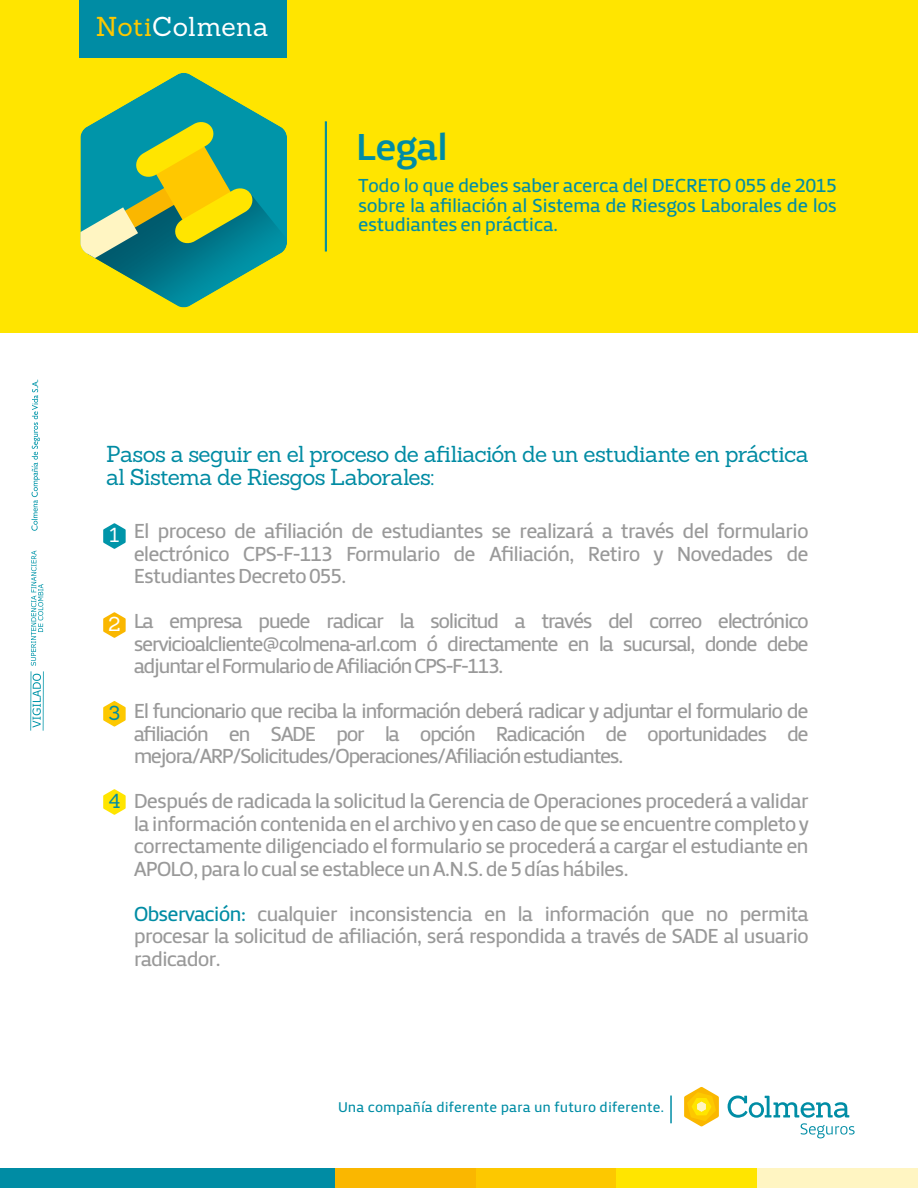
<style>
.page{position:relative;width:918px;height:1188px;background:#fff}
.page>*{position:absolute;margin:0;border:0;box-sizing:border-box;transform-origin:0 0}
.t1{font:38.85px "Priva Three Pro";letter-spacing:-.025em;color:#008ca4}
.t2{font:26.7px "Sanchez";letter-spacing:.01em;color:#fff}
.t3{font:22.5px/22.5px "Sanchez";letter-spacing:-.03em;color:#008ba3}
.t4{font:21px/22.5px "Priva Two Pro";letter-spacing:-.05em;color:#999;text-align:justify}
.t5{font:19.8px "Sanchez";color:#fff}
.t6{font:19.8px "Sanchez";color:#008ca4}
.t7{font:19.5px/19.5px "Priva Two Pro";letter-spacing:-.025em;color:#008da5;text-align:justify}
.t8{font:14.55px "Priva Two Pro";color:#008da5}
.s1{color:#fdc800}
.s2{color:#008ca4}
</style>
<div class="page">
<div style="left:0;top:0;width:918px;height:332px;background:#ffe500"></div>
<div style="left:79px;top:0;width:208px;height:58px;background:#008ca4"></div>
<div style="left:325px;top:121px;width:2px;height:130px;border:1px solid #008da5"></div>
<div style="left:476px;top:1169px;width:140px;height:19px;background:#fdc800"></div>
<div style="left:616px;top:1169px;width:141px;height:19px;background:#ffe500"></div>
<div style="left:757px;top:1169px;width:161px;height:19px;background:#fff5c2"></div>
<div style="left:335px;top:1169px;width:141px;height:19px;background:#fab700"></div>
<div style="left:0;top:1169px;width:335px;height:19px;background:#008ca4"></div>
<svg style="left:99px;top:73px;width:170px;height:47px;fill:#0095a9"></svg>
<svg style="left:80px;top:120px;width:207px;height:188px"></svg>
<svg style="left:103px;top:523px;width:23px;height:26px"></svg>
<svg style="left:103px;top:789px;width:23px;height:26px"></svg>
<svg style="left:103px;top:612px;width:23px;height:26px"></svg>
<svg style="left:103px;top:701px;width:23px;height:26px"></svg>
<svg style="left:31px;top:551px;width:12px;height:115px"></svg>
<svg style="left:32px;top:674px;width:9px;height:54px"></svg>
<hr style="left:30px;top:671px;width:1px;height:60px;background:#0095a9">
<hr style="left:43px;top:671px;width:1px;height:60px;background:#0095a9">
<svg style="left:31px;top:380px;width:9px;height:151px"></svg>
<svg style="left:728px;top:1096px;width:127px;height:42px"></svg>
<svg style="left:684px;top:1087px;width:35px;height:39px"></svg>
<hr style="left:670px;top:1096px;width:2px;height:27px;background:#008da5">
<p class="t2" style="left:96px;top:9px;width:174px"><span class="s1">Noti</span>Colmena</p>
<h1 class="t1" style="left:356px;top:122px;width:93px">Legal</h1>
<p class="t7" style="left:358px;top:176px;width:481px">Todo lo que debes saber acerca del DECRETO 055 de 2015 sobre la afiliación al Sistema de Riesgos Laborales de los estudiantes en práctica.</p>
<p class="t3" style="left:106px;top:443px;width:704px">Pasos a seguir en el proceso de afiliación de un estudiante en práctica al Sistema de Riesgos Laborales:</p>
<p class="t5" style="left:109px;top:522px;width:12px">1</p>
<p class="t4" style="left:134px;top:520px;width:677px">El proceso de afiliación de estudiantes se realizará a través del formulario electrónico CPS-F-113 Formulario de Afiliación, Retiro y Novedades de Estudiantes Decreto 055.</p>
<p class="t4" style="left:134px;top:610px;width:677px">La empresa puede radicar la solicitud a través del correo electrónico servicioalcliente@colmena-arl.com ó directamente en la sucursal, donde debe adjuntar el Formulario de Afiliación CPS-F-113.</p>
<p class="t4" style="left:134px;top:700px;width:677px">El funcionario que reciba la información deberá radicar y adjuntar el formulario de afiliación en SADE por la opción Radicación de oportunidades de mejora/ARP/Solicitudes/Operaciones/Afiliación estudiantes.</p>
<p class="t4" style="left:134px;top:790px;width:677px">Después de radicada la solicitud la Gerencia de Operaciones procederá a validar la información contenida en el archivo y en caso de que se encuentre completo y correctamente diligenciado el formulario se procederá a cargar el estudiante en APOLO, para lo cual se establece un A.N.S. de 5 días hábiles.</p>
<p class="t4" style="left:134px;top:902px;width:677px"><span class="s2">Observación:</span> cualquier inconsistencia en la información que no permita procesar la solicitud de afiliación, será respondida a través de SADE al usuario radicador.</p>
<p class="t5" style="left:108px;top:611px;width:13px">2</p>
<p class="t6" style="left:109px;top:700px;width:13px">3</p>
<p class="t6" style="left:108px;top:788px;width:14px">4</p>
<p class="t8" style="left:338px;top:1097px;width:328px">Una compañía diferente para un futuro diferente.</p>
</div>
